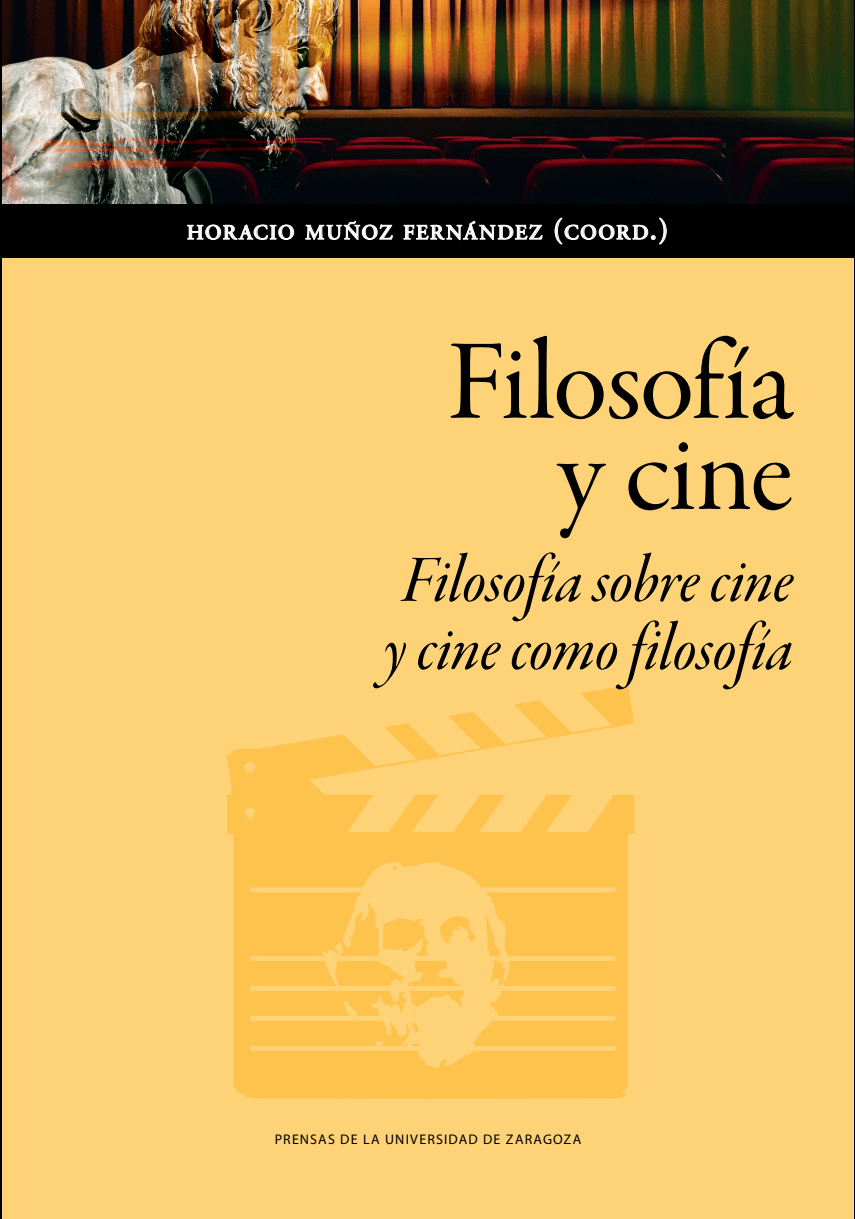
<style>
.page{position:relative;width:855px;height:1219px;background:#fff}
.page>*{position:absolute;margin:0;border:0;box-sizing:border-box;transform-origin:0 0}
.t1{font:114.4px/91.2px "Garamond Premr Pro Subh";letter-spacing:-.015em;color:#000;text-align:right}
.t2{font:70px/68px "Garamond Premr Pro Med It Disp";letter-spacing:-.005em;color:#000}
.t3{font:600 21px "Adobe Garamond";letter-spacing:.075em;color:#fff}
.t4{font:14px "Myriad Pro";letter-spacing:.085em;color:#000}
.s1{font-size:30px}
</style>
<div class="page">
<img style="left:2px;top:0;width:850px;height:204px">
<div style="left:2px;top:258px;width:850px;height:961px;background:#fed378"></div>
<div style="left:2px;top:204px;width:850px;height:54px;background:#000"></div>
<svg style="left:187px;top:225px;width:106px;height:15px"></svg>
<svg style="left:305px;top:221px;width:87px;height:19px"></svg>
<svg style="left:404px;top:221px;width:138px;height:19px"></svg>
<svg style="left:555px;top:218px;width:111px;height:26px"></svg>
<img style="left:226px;top:685px;width:409px;height:414px">
<p class="t3" style="left:187px;top:221px;width:483px">HORACIO MUÑOZ FERNÁNDEZ <span class="s1">(</span>COORD<span class="s1">.)</span></p>
<p class="t1" style="left:448px;top:342px;width:346px">Filosofía y cine</p>
<p class="t2" style="left:384px;top:550px;width:410px">Filosofía sobre cine y cine como filosofía</p>
<p class="t4" style="left:275px;top:1131px;width:308px">PRENSAS DE LA UNIVERSIDAD DE ZARAGOZA</p>
</div>
